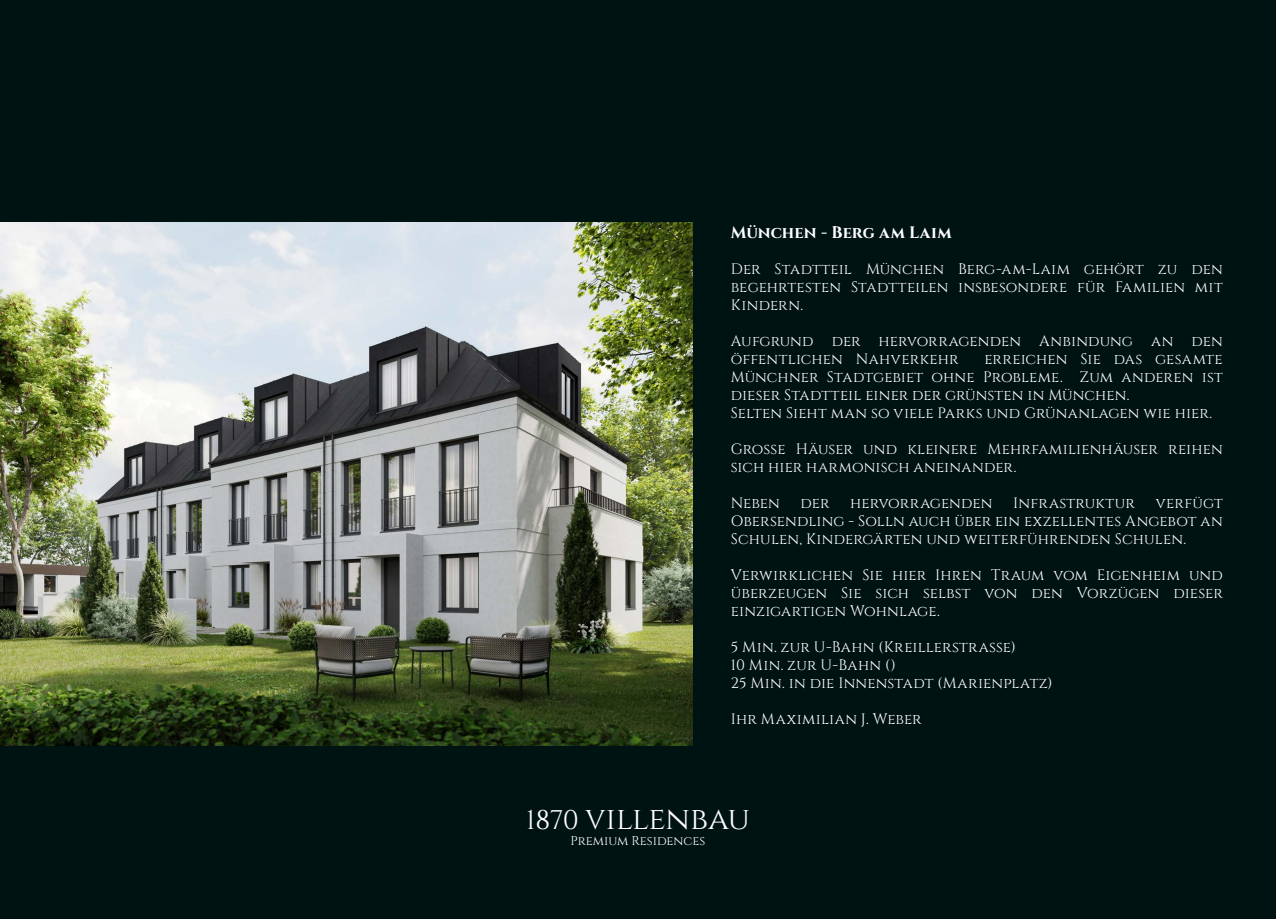
<style>
.page{position:relative;width:1276px;height:919px;background:#fff}
.page>*{position:absolute;margin:0;border:0;box-sizing:border-box;transform-origin:0 0}
.t1{font:31.5px "Cinzel";color:#fff}
.t2{font:700 16.5px "Cinzel";color:#fff}
.t3{font:15px/18px "Cinzel";letter-spacing:.01em;color:#fff}
.t4{font:12.75px "Cinzel";color:#fff}
.s1{font-size:27px}
</style>
<div class="page">
<div style="left:0;top:0;width:1276px;height:918px;background:#001313"></div>
<img style="left:0;top:222px;width:692px;height:523px">
<p class="t2" style="left:731px;top:222px;width:222px">München - Berg am Laim</p>
<p class="t3" style="left:731px;top:261px;width:493px;text-align:justify">Der Stadtteil München Berg-am-Laim gehört zu den begehrtesten Stadtteilen insbesondere für Familien mit Kindern.</p>
<p class="t3" style="left:731px;top:333px;width:493px">Aufgrund der hervorragenden Anbindung an den öffentlichen Nahverkehr</p>
<p class="t3" style="left:731px;top:351px;width:493px;text-indent:253px">erreichen Sie das gesamte Münchner Stadtgebiet ohne Probleme. Zum anderen ist dieser Stadtteil einer der grünsten in München.<br>Selten Sieht man so viele Parks und Grünanlagen wie hier.</p>
<p class="t3" style="left:731px;top:441px;width:493px">Große Häuser und kleinere Mehrfamilienhäuser reihen sich hier harmonisch aneinander.</p>
<p class="t3" style="left:731px;top:495px;width:51px">Neben</p>
<p class="t3" style="left:800px;top:495px;width:30px">der</p>
<p class="t3" style="left:850px;top:495px;width:144px">hervorragenden</p>
<p class="t3" style="left:1013px;top:495px;width:123px">Infrastruktur</p>
<p class="t3" style="left:731px;top:495px;width:493px;text-align:justify;text-indent:425px">verfügt Obersendling - Solln auch über ein exzellentes Angebot an Schulen, Kindergärten und weiterführenden Schulen.</p>
<p class="t3" style="left:731px;top:567px;width:493px;text-align:justify">Verwirklichen Sie hier Ihren Traum vom Eigenheim und überzeugen Sie sich selbst von den Vorzügen dieser einzigartigen Wohnlage.</p>
<p class="t3" style="left:731px;top:639px;width:323px">5 Min. zur U-Bahn (Kreillerstraße)<br>10 Min. zur U-Bahn ()<br>25 Min. in die Innenstadt (Marienplatz)</p>
<p class="t3" style="left:731px;top:711px;width:192px">Ihr Maximilian J. Weber</p>
<h1 class="t1" style="left:526px;top:798px;width:225px"><span class="s1">1870 V</span>illenbau</h1>
<p class="t4" style="left:570px;top:832px;width:136px">Premium Residences</p>
</div>
